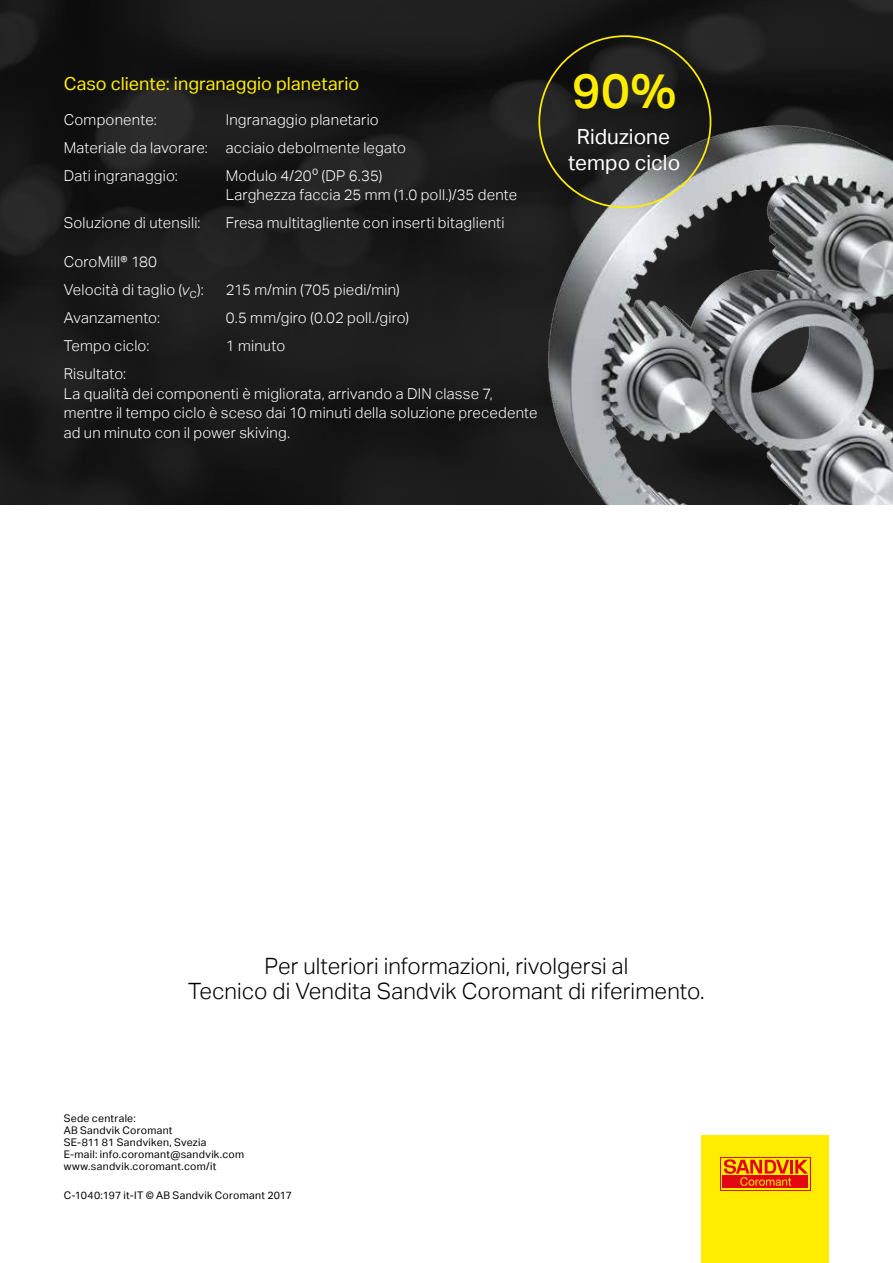
<style>
.page{position:relative;width:893px;height:1263px;background:#fff}
.page>*{position:absolute;margin:0;border:0;box-sizing:border-box;transform-origin:0 0}
.t1{font:500 48.75px "Aktiv Grotesk";color:#ffed00}
.t2{font:300 22.5px/25.5px "Aktiv Grotesk";letter-spacing:.005em;color:#000;text-align:center}
.t3{font:20.85px/26.1px "Aktiv Grotesk";color:#fff;text-align:center}
.t4{font:18px "Aktiv Grotesk";letter-spacing:.005em;color:#ffed00}
.t5{font:300 15px/19.5px "Aktiv Grotesk";letter-spacing:.015em;color:#fff}
.t6{font:10.5px/12px "Aktiv Grotesk";letter-spacing:.03em;color:#000}
.s1{font-style:italic}
</style>
<div class="page">
<img style="left:0;top:0;width:893px;height:505px">
<div style="left:702px;top:1135px;width:127px;height:128px;background:#ffed00"></div>
<svg style="left:720px;top:1157px;width:91px;height:34px"></svg>
<div style="left:721px;top:1158px;width:89px;height:32px;background:#ffed00"></div>
<div style="left:723px;top:1175px;width:85px;height:13px;background:#e30613"></div>
<svg style="left:724px;top:1159px;width:84px;height:27px"></svg>
<img style="left:533px;top:115px;width:360px;height:390px">
<p class="t4" style="left:64px;top:73px;width:297px">Caso cliente: ingranaggio planetario</p>
<p class="t5" style="left:64px;top:110px;width:94px">Componente:</p>
<p class="t5" style="left:64px;top:106px;width:344px;line-height:28px;text-indent:162px">Ingranaggio planetario<br>Materiale da lavorare: acciaio debolmente legato<br>Dati ingranaggio:</p>
<p class="t5" style="left:226px;top:166px;width:293px">Modulo 4/200 (DP 6.35)<br>Larghezza faccia 25 mm (1.0 poll.)/35 dente</p>
<p class="t5" style="left:64px;top:213px;width:138px">Soluzione di utensili:</p>
<p class="t5" style="left:226px;top:213px;width:280px">Fresa multitagliente con inserti bitaglienti</p>
<p class="t5" style="left:64px;top:248px;width:141px;line-height:28px">CoroMill® 180<br>Velocità di taglio (<span class="s1">v</span><sub>c</sub>):</p>
<p class="t5" style="left:226px;top:280px;width:175px">215 m/min (705 piedi/min)</p>
<p class="t5" style="left:64px;top:308px;width:98px">Avanzamento:</p>
<p class="t5" style="left:226px;top:308px;width:185px">0.5 mm/giro (0.02 poll./giro)</p>
<p class="t5" style="left:64px;top:336px;width:87px">Tempo ciclo:</p>
<p class="t5" style="left:226px;top:336px;width:61px">1 minuto</p>
<p class="t5" style="left:64px;top:364px;width:475px">Risultato:<br>La qualità dei componenti è migliorata, arrivando a DIN classe 7, mentre il tempo ciclo è sceso dai 10 minuti della soluzione precedente ad un minuto con il power skiving.</p>
<h1 class="t1" style="left:572px;top:61px;width:106px">90%</h1>
<h3 class="t3" style="left:568px;top:123px;width:114px">Riduzione tempo ciclo</h3>
<h2 class="t2" style="left:188px;top:953px;width:518px">Per ulteriori informazioni, rivolgersi al<br>Tecnico di Vendita Sandvik Coromant di riferimento.</h2>
<p class="t6" style="left:64px;top:1112px;width:182px">Sede centrale:<br>AB Sandvik Coromant<br>SE-811 81 Sandviken, Svezia<br>E-mail: info.coromant@sandvik.com www.sandvik.coromant.com/it</p>
<p class="t6" style="left:64px;top:1189px;width:230px">C-1040:197 it-IT © AB Sandvik Coromant 2017</p>
</div>
